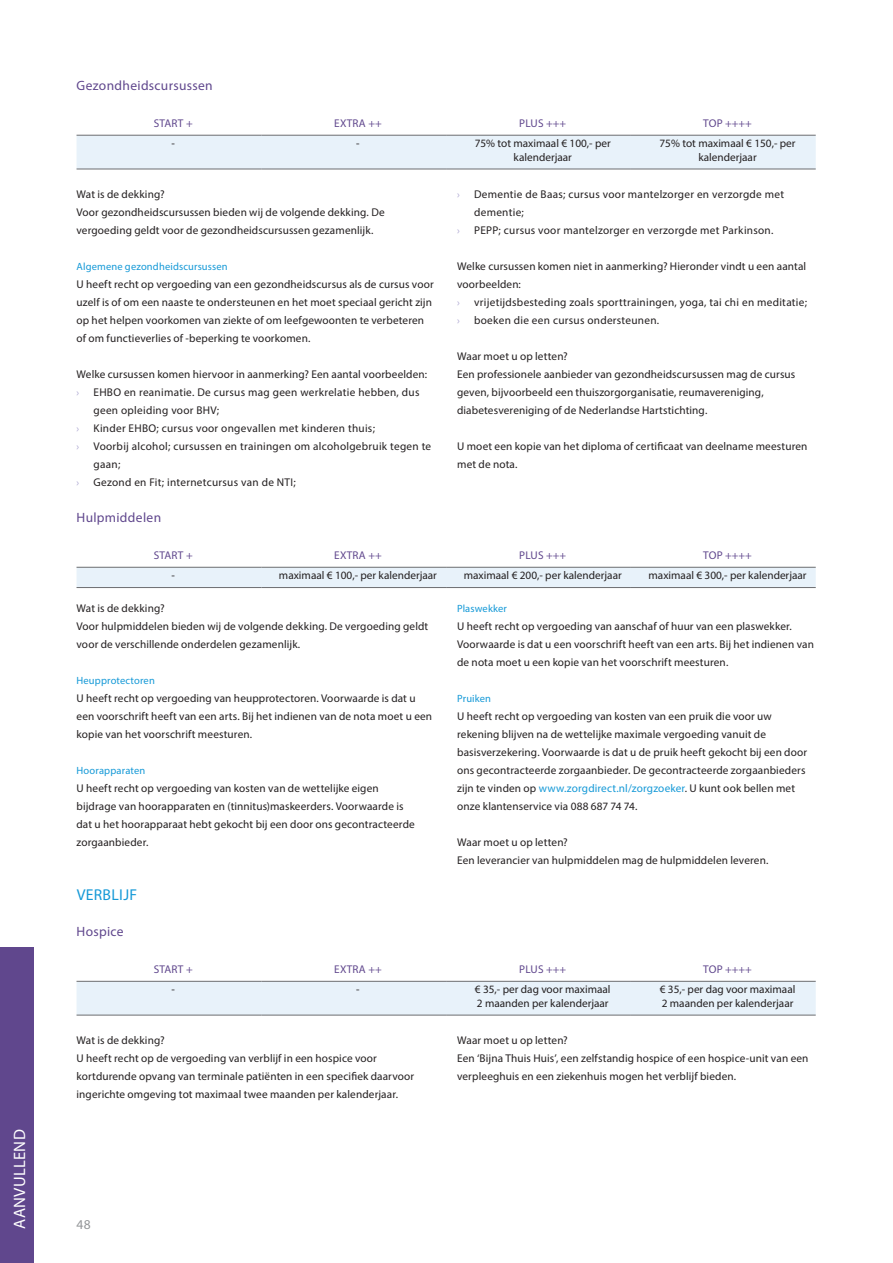
<style>
.page{position:relative;width:893px;height:1263px;background:#fff}
.page>*{position:absolute;margin:0;border:0;box-sizing:border-box;transform-origin:0 0}
.t1{font:16.5px "Myriad Pro";letter-spacing:.02em;color:#fff}
.Titel{font:15.75px "Myriad Pro";letter-spacing:.02em;color:#1599d7}
.Subtitel{font:13.5px "Myriad Pro";letter-spacing:.025em;color:#60478d}
.t2{font:13.5px "Myriad Pro";color:#939598}
.Body_PROXIMA_NOVA{font:11.25px/18px "Myriad Pro";letter-spacing:.01em;color:#231f20}
.t3{font:11.25px "Myriad Pro";letter-spacing:.02em;color:#60478d}
.Body_PROXIMA_NOVA-2{font:10.5px "Myriad Pro";letter-spacing:.015em;color:#1599d7}
.t4{font:10.5px "Myriad Pro";color:#aca6d1}
.s1{color:#1599d7}
</style>
<div class="page">
<div style="left:0;top:947px;width:34px;height:316px;background:#60478d"></div>
<div style="left:77px;top:136px;width:739px;height:33px;background:#e8f2fa"></div>
<hr style="left:77px;top:135px;width:184px;height:1px;background:#6c6d70">
<hr style="left:261px;top:135px;width:185px;height:1px;background:#6c6d70">
<hr style="left:446px;top:135px;width:185px;height:1px;background:#6c6d70">
<hr style="left:631px;top:135px;width:185px;height:1px;background:#6c6d70">
<hr style="left:77px;top:169px;width:184px;height:1px;background:#6c6d70">
<hr style="left:261px;top:169px;width:185px;height:1px;background:#6c6d70">
<hr style="left:446px;top:169px;width:185px;height:1px;background:#6c6d70">
<hr style="left:631px;top:169px;width:185px;height:1px;background:#6c6d70">
<div style="left:77px;top:568px;width:739px;height:19px;background:#e8f2fa"></div>
<hr style="left:77px;top:567px;width:184px;height:1px;background:#6c6d70">
<hr style="left:261px;top:567px;width:185px;height:1px;background:#6c6d70">
<hr style="left:446px;top:567px;width:185px;height:1px;background:#6c6d70">
<hr style="left:631px;top:567px;width:185px;height:1px;background:#6c6d70">
<hr style="left:77px;top:587px;width:184px;height:1px;background:#6c6d70">
<hr style="left:261px;top:587px;width:185px;height:1px;background:#6c6d70">
<hr style="left:446px;top:587px;width:185px;height:1px;background:#6c6d70">
<hr style="left:631px;top:587px;width:185px;height:1px;background:#6c6d70">
<div style="left:77px;top:982px;width:739px;height:33px;background:#e8f2fa"></div>
<hr style="left:77px;top:981px;width:184px;height:1px;background:#6c6d70">
<hr style="left:261px;top:981px;width:185px;height:1px;background:#6c6d70">
<hr style="left:446px;top:981px;width:185px;height:1px;background:#6c6d70">
<hr style="left:631px;top:981px;width:185px;height:1px;background:#6c6d70">
<hr style="left:77px;top:1015px;width:184px;height:1px;background:#6c6d70">
<hr style="left:261px;top:1015px;width:185px;height:1px;background:#6c6d70">
<hr style="left:446px;top:1015px;width:185px;height:1px;background:#6c6d70">
<hr style="left:631px;top:1015px;width:185px;height:1px;background:#6c6d70">
<h1 class="t1" style="left:10px;top:1229px;width:101px;rotate:-90deg">AANVULLEND</h1>
<p class="Subtitel" style="left:77px;top:77px;width:138px">Gezondheidscursussen</p>
<p class="t3" style="left:154px;top:116px;width:41px">START +</p>
<p class="t3" style="left:334px;top:116px;width:49px">EXTRA ++</p>
<p class="t3" style="left:519px;top:116px;width:49px">PLUS +++</p>
<p class="t3" style="left:703px;top:116px;width:50px">TOP ++++</p>
<p class="Body_PROXIMA_NOVA" style="left:171px;top:134px;width:5px">-</p>
<p class="Body_PROXIMA_NOVA" style="left:356px;top:134px;width:5px">-</p>
<p class="Body_PROXIMA_NOVA" style="left:475px;top:136px;width:138px;line-height:13.5px;text-align:center">75% tot maximaal € 100,- per kalenderjaar</p>
<p class="Body_PROXIMA_NOVA" style="left:659px;top:136px;width:138px;line-height:13.5px;text-align:center">75% tot maximaal € 150,- per kalenderjaar</p>
<p class="Body_PROXIMA_NOVA" style="left:77px;top:185px;width:90px">Wat is de dekking?</p>
<p class="Body_PROXIMA_NOVA" style="left:77px;top:203px;width:310px">Voor gezondheidscursussen bieden wij de volgende dekking. De vergoeding geldt voor de gezondheidscursussen gezamenlijk.</p>
<p class="Body_PROXIMA_NOVA-2" style="left:77px;top:260px;width:153px">Algemene gezondheidscursussen</p>
<p class="Body_PROXIMA_NOVA" style="left:77px;top:275px;width:359px">U heeft recht op vergoeding van een gezondheidscursus als de cursus voor uzelf is of om een naaste te ondersteunen en het moet speciaal gericht zijn op het helpen voorkomen van ziekte of om leefgewoonten te verbeteren of om functieverlies of -beperking te voorkomen.</p>
<p class="Body_PROXIMA_NOVA" style="left:77px;top:365px;width:352px">Welke cursussen komen hiervoor in aanmerking? Een aantal voorbeelden:</p>
<p class="t4" style="left:77px;top:386px;width:4px">›</p>
<p class="Body_PROXIMA_NOVA" style="left:94px;top:383px;width:327px">EHBO en reanimatie. De cursus mag geen werkrelatie hebben, dus geen opleiding voor BHV;</p>
<p class="t4" style="left:77px;top:422px;width:4px">›</p>
<p class="Body_PROXIMA_NOVA" style="left:94px;top:419px;width:283px">Kinder EHBO; cursus voor ongevallen met kinderen thuis;</p>
<p class="t4" style="left:77px;top:440px;width:4px">›</p>
<p class="Body_PROXIMA_NOVA" style="left:94px;top:437px;width:339px">Voorbij alcohol; cursussen en trainingen om alcoholgebruik tegen te gaan;</p>
<p class="t4" style="left:77px;top:476px;width:4px">›</p>
<p class="Body_PROXIMA_NOVA" style="left:94px;top:473px;width:204px">Gezond en Fit; internetcursus van de NTI;</p>
<p class="t4" style="left:457px;top:188px;width:4px">›</p>
<p class="Body_PROXIMA_NOVA" style="left:474px;top:185px;width:312px">Dementie de Baas; cursus voor mantelzorger en verzorgde met dementie;</p>
<p class="t4" style="left:457px;top:224px;width:4px">›</p>
<p class="Body_PROXIMA_NOVA" style="left:474px;top:221px;width:301px">PEPP; cursus voor mantelzorger en verzorgde met Parkinson.</p>
<p class="Body_PROXIMA_NOVA" style="left:457px;top:257px;width:351px">Welke cursussen komen niet in aanmerking? Hieronder vindt u een aantal voorbeelden:</p>
<p class="t4" style="left:457px;top:296px;width:4px">›</p>
<p class="Body_PROXIMA_NOVA" style="left:474px;top:293px;width:334px">vrijetijdsbesteding zoals sporttrainingen, yoga, tai chi en meditatie;</p>
<p class="t4" style="left:457px;top:314px;width:4px">›</p>
<p class="Body_PROXIMA_NOVA" style="left:474px;top:311px;width:187px">boeken die een cursus ondersteunen.</p>
<p class="Body_PROXIMA_NOVA" style="left:457px;top:347px;width:112px">Waar moet u op letten?</p>
<p class="Body_PROXIMA_NOVA" style="left:457px;top:365px;width:340px">Een professionele aanbieder van gezondheidscursussen mag de cursus geven, bijvoorbeeld een thuiszorgorganisatie, reumavereniging, diabetesvereniging of de Nederlandse Hartstichting.</p>
<p class="Body_PROXIMA_NOVA" style="left:457px;top:437px;width:352px">U moet een kopie van het diploma of certificaat van deelname meesturen met de nota.</p>
<p class="Subtitel" style="left:77px;top:509px;width:86px">Hulpmiddelen</p>
<p class="t3" style="left:154px;top:548px;width:41px">START +</p>
<p class="t3" style="left:334px;top:548px;width:49px">EXTRA ++</p>
<p class="t3" style="left:519px;top:548px;width:49px">PLUS +++</p>
<p class="t3" style="left:703px;top:548px;width:50px">TOP ++++</p>
<p class="Body_PROXIMA_NOVA" style="left:171px;top:566px;width:5px">-</p>
<p class="Body_PROXIMA_NOVA" style="left:279px;top:566px;width:160px">maximaal € 100,- per kalenderjaar</p>
<p class="Body_PROXIMA_NOVA" style="left:464px;top:566px;width:160px">maximaal € 200,- per kalenderjaar</p>
<p class="Body_PROXIMA_NOVA" style="left:649px;top:566px;width:160px">maximaal € 300,- per kalenderjaar</p>
<p class="Body_PROXIMA_NOVA" style="left:77px;top:599px;width:90px">Wat is de dekking?</p>
<p class="Body_PROXIMA_NOVA" style="left:77px;top:617px;width:353px">Voor hulpmiddelen bieden wij de volgende dekking. De vergoeding geldt voor de verschillende onderdelen gezamenlijk.</p>
<p class="Body_PROXIMA_NOVA-2" style="left:77px;top:674px;width:80px">Heupprotectoren</p>
<p class="Body_PROXIMA_NOVA" style="left:77px;top:689px;width:357px">U heeft recht op vergoeding van heupprotectoren. Voorwaarde is dat u een voorschrift heeft van een arts. Bij het indienen van de nota moet u een kopie van het voorschrift meesturen.</p>
<p class="Body_PROXIMA_NOVA-2" style="left:77px;top:764px;width:70px">Hoorapparaten</p>
<p class="Body_PROXIMA_NOVA" style="left:77px;top:779px;width:340px">U heeft recht op vergoeding van kosten van de wettelijke eigen bijdrage van hoorapparaten en (tinnitus)maskeerders. Voorwaarde is dat u het hoorapparaat hebt gekocht bij een door ons gecontracteerde zorgaanbieder.</p>
<p class="Body_PROXIMA_NOVA-2" style="left:457px;top:602px;width:51px">Plaswekker</p>
<p class="Body_PROXIMA_NOVA" style="left:457px;top:617px;width:358px">U heeft recht op vergoeding van aanschaf of huur van een plaswekker.<br>Voorwaarde is dat u een voorschrift heeft van een arts. Bij het indienen van de nota moet u een kopie van het voorschrift meesturen.</p>
<p class="Body_PROXIMA_NOVA-2" style="left:457px;top:692px;width:35px">Pruiken</p>
<p class="Body_PROXIMA_NOVA" style="left:457px;top:707px;width:352px">U heeft recht op vergoeding van kosten van een pruik die voor uw rekening blijven na de wettelijke maximale vergoeding vanuit de basisverzekering. Voorwaarde is dat u de pruik heeft gekocht bij een door ons gecontracteerde zorgaanbieder. De gecontracteerde zorgaanbieders zijn te vinden op <span class="s1">www.zorgdirect.nl/zorgzoeker</span>. U kunt ook bellen met onze klantenservice via 088 687 74 74.</p>
<p class="Body_PROXIMA_NOVA" style="left:457px;top:833px;width:112px">Waar moet u op letten?</p>
<p class="Body_PROXIMA_NOVA" style="left:457px;top:851px;width:313px">Een leverancier van hulpmiddelen mag de hulpmiddelen leveren.</p>
<p class="Titel" style="left:77px;top:885px;width:62px">VERBLIJF</p>
<p class="Subtitel" style="left:77px;top:923px;width:49px">Hospice</p>
<p class="t3" style="left:154px;top:962px;width:41px">START +</p>
<p class="t3" style="left:334px;top:962px;width:49px">EXTRA ++</p>
<p class="t3" style="left:519px;top:962px;width:49px">PLUS +++</p>
<p class="t3" style="left:703px;top:962px;width:50px">TOP ++++</p>
<p class="Body_PROXIMA_NOVA" style="left:171px;top:980px;width:5px">-</p>
<p class="Body_PROXIMA_NOVA" style="left:356px;top:980px;width:5px">-</p>
<p class="Body_PROXIMA_NOVA" style="left:475px;top:982px;width:137px;line-height:13.5px">€ 35,- per dag voor maximaal<br>2 maanden per kalenderjaar</p>
<p class="Body_PROXIMA_NOVA" style="left:660px;top:982px;width:137px;line-height:13.5px">€ 35,- per dag voor maximaal<br>2 maanden per kalenderjaar</p>
<p class="Body_PROXIMA_NOVA" style="left:77px;top:1031px;width:90px">Wat is de dekking?</p>
<p class="Body_PROXIMA_NOVA" style="left:77px;top:1049px;width:339px">U heeft recht op de vergoeding van verblijf in een hospice voor kortdurende opvang van terminale patiënten in een specifiek daarvoor ingerichte omgeving tot maximaal twee maanden per kalenderjaar.</p>
<p class="Body_PROXIMA_NOVA" style="left:457px;top:1031px;width:112px">Waar moet u op letten?</p>
<p class="Body_PROXIMA_NOVA" style="left:457px;top:1049px;width:353px">Een ‘Bijna Thuis Huis’, een zelfstandig hospice of een hospice-unit van een verpleeghuis en een ziekenhuis mogen het verblijf bieden.</p>
<p class="t2" style="left:77px;top:1216px;width:16px">48</p>
</div>
